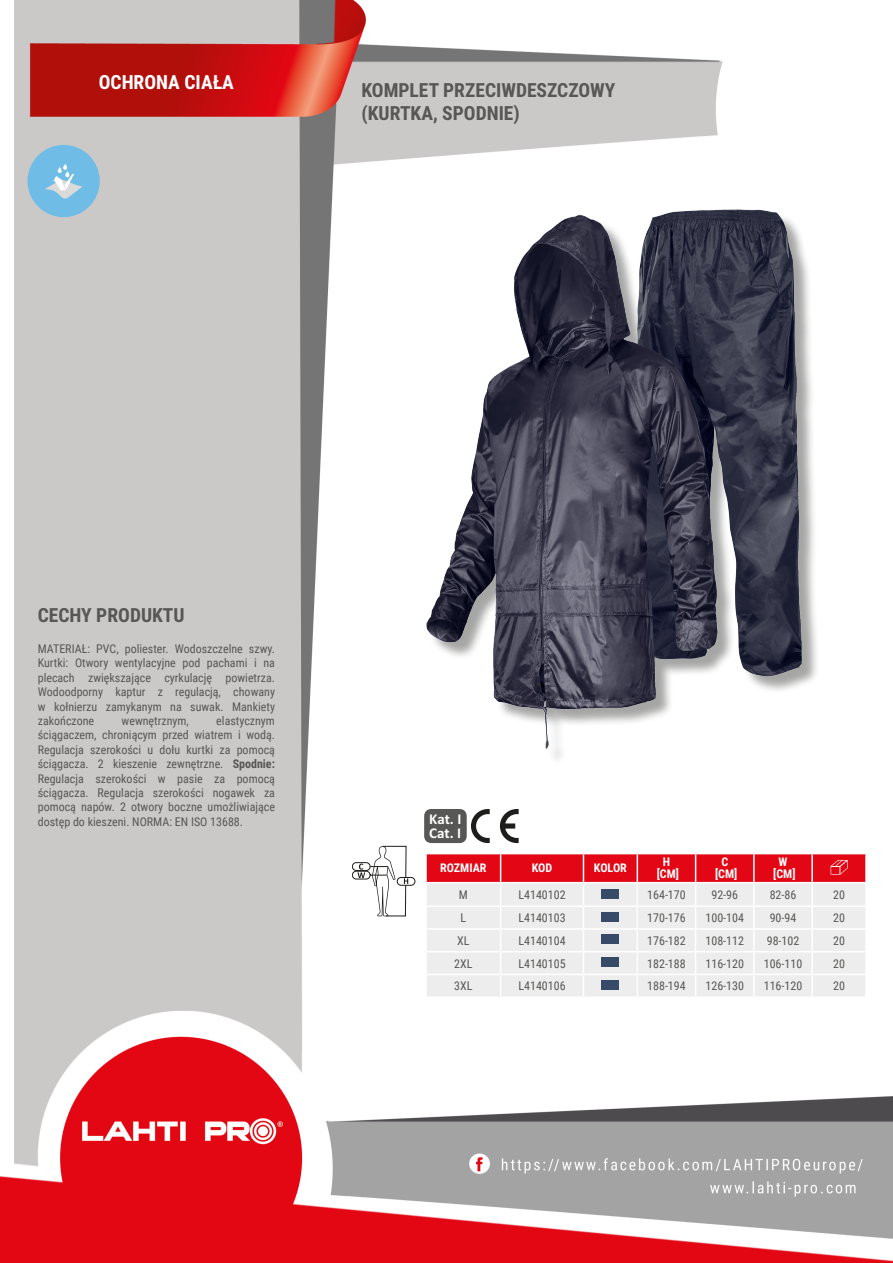
<style>
.page{position:relative;width:893px;height:1263px;background:#fff}
.page>*{position:absolute;margin:0;border:0;box-sizing:border-box;transform-origin:0 0}
.Lewo_bez_dzielenia{font:700 19.5px/23.4px "Roboto Condensed";color:#575756}
.MateriaĹ__CECHY{font:700 19.5px "Roboto Condensed";color:#575756}
.Center{font:700 19.5px "Roboto Condensed";color:#fff}
.t1{font:700 15px/13.8px "Calibri Profix";color:#fff}
.Opisy{font:12px/14.4px "Roboto Condensed";color:#575756;text-align:justify}
.Center-2{font:12px "Roboto Condensed";color:#575756}
.Indeks{font:12px "Roboto Condensed";color:#575756}
.Ĺšrodek__wymuszenie{font:700 12px "Roboto Condensed";color:#fff}
.Tabelka_nagĹ_Ăłwek{font:700 12px "Roboto Condensed";color:#fff}
.Ĺšrodek_bez_dzieleni{font:700 12px "Roboto Condensed";letter-spacing:-.005em;color:#fff}
.s1{font-weight:700}
</style>
<div class="page">
<img style="left:0;top:0;width:893px;height:1263px">
<div style="left:27px;top:145px;width:73px;height:72px;background:#6fbde7;border-radius:50%"></div>
<div style="left:429px;top:212px;width:391px;height:554px;background:#1d1d1b;opacity:.4"></div>
<img style="left:423px;top:204px;width:379px;height:544px">
<hr style="left:425px;top:854px;width:2px;height:28px;background:#fff">
<hr style="left:425px;top:883px;width:2px;height:22px;background:#fff">
<hr style="left:425px;top:907px;width:2px;height:21px;background:#fff">
<hr style="left:425px;top:930px;width:2px;height:21px;background:#fff">
<hr style="left:425px;top:952px;width:2px;height:22px;background:#fff">
<hr style="left:425px;top:975px;width:2px;height:21px;background:#fff">
<hr style="left:865px;top:854px;width:2px;height:28px;background:#fff">
<hr style="left:865px;top:883px;width:2px;height:22px;background:#fff">
<hr style="left:865px;top:907px;width:2px;height:21px;background:#fff">
<hr style="left:865px;top:930px;width:2px;height:21px;background:#fff">
<hr style="left:865px;top:952px;width:2px;height:22px;background:#fff">
<hr style="left:865px;top:975px;width:2px;height:21px;background:#fff">
<hr style="left:425px;top:853px;width:76px;height:1px;background:#fff">
<hr style="left:812px;top:853px;width:55px;height:1px;background:#fff">
<hr style="left:425px;top:882px;width:76px;height:1px;background:#fff">
<hr style="left:812px;top:882px;width:55px;height:1px;background:#fff">
<hr style="left:425px;top:905px;width:76px;height:2px;background:#fff">
<hr style="left:812px;top:905px;width:55px;height:2px;background:#fff">
<hr style="left:425px;top:928px;width:76px;height:2px;background:#fff">
<hr style="left:812px;top:928px;width:55px;height:2px;background:#fff">
<hr style="left:425px;top:951px;width:76px;height:1px;background:#fff">
<hr style="left:812px;top:951px;width:55px;height:1px;background:#fff">
<hr style="left:425px;top:974px;width:76px;height:1px;background:#fff">
<hr style="left:812px;top:974px;width:55px;height:1px;background:#fff">
<hr style="left:425px;top:996px;width:76px;height:2px;background:#fff">
<hr style="left:501px;top:996px;width:82px;height:2px;background:#fff">
<hr style="left:583px;top:996px;width:54px;height:2px;background:#fff">
<hr style="left:637px;top:996px;width:59px;height:2px;background:#fff">
<hr style="left:696px;top:996px;width:58px;height:2px;background:#fff">
<hr style="left:754px;top:996px;width:58px;height:2px;background:#fff">
<hr style="left:812px;top:996px;width:55px;height:2px;background:#fff">
<svg style="left:426px;top:853px;width:440px;height:143px;background:#ecc2c5"></svg>
<div style="left:602px;top:889px;width:17px;height:10px;background:#374b68"></div>
<div style="left:602px;top:912px;width:17px;height:9px;background:#374b68"></div>
<div style="left:602px;top:934px;width:17px;height:10px;background:#374b68"></div>
<div style="left:602px;top:957px;width:17px;height:10px;background:#374b68"></div>
<div style="left:602px;top:980px;width:17px;height:10px;background:#374b68"></div>
<div style="left:424px;top:809px;width:43px;height:34px;background:#575756;border-radius:7px"></div>
<svg style="left:500px;top:809px;width:19px;height:34px"></svg>
<svg style="left:471px;top:809px;width:19px;height:34px"></svg>
<svg style="left:45px;top:163px;width:38px;height:36px"></svg>
<div style="left:352px;top:862px;width:18px;height:9px;background:#fff;border:1px solid #1d1d1b;border-radius:4px"></div>
<div style="left:352px;top:871px;width:18px;height:8px;background:#fff;border:1px solid #1d1d1b;border-radius:4px"></div>
<svg style="left:397px;top:877px;width:18px;height:8px"></svg>
<svg style="left:358px;top:846px;width:50px;height:70px"></svg>
<p class="Center" style="left:99px;top:69px;width:137px">OCHRONA CIAŁA</p>
<p class="Lewo_bez_dzielenia" style="left:361px;top:77px;width:255px">KOMPLET PRZECIWDESZCZOWY (KURTKA, SPODNIE)</p>
<p class="MateriaĹ__CECHY" style="left:38px;top:601px;width:148px">CECHY PRODUKTU</p>
<p class="Opisy" style="left:38px;top:641px;width:239px">MATERIAŁ: PVC, poliester. Wodoszczelne szwy.<br>Kurtki: Otwory wentylacyjne pod pachami i na plecach zwiększające cyrkulację powietrza.<br>Wodoodporny kaptur z regulacją, chowany w kołnierzu zamykanym na suwak. Mankiety zakończone</p>
<p class="Opisy" style="left:38px;top:713px;width:239px;text-indent:179px">elastycznym ściągaczem, chroniącym przed wiatrem i wodą.<br>Regulacja szerokości u dołu kurtki za pomocą ściągacza. 2 kieszenie zewnętrzne. <span class="s1">Spodnie:<br></span>Regulacja szerokości w pasie za pomocą ściągacza. Regulacja szerokości nogawek za pomocą napów. 2 otwory boczne umożliwiające dostęp do kieszeni. NORMA: EN ISO 13688.</p>
<p class="Opisy" style="left:122px;top:713px;width:69px">wewnętrznym,</p>
<p class="t1" style="left:429px;top:811px;width:34px">Kat. I<br>Cat. I</p>
<p class="Tabelka_nagĹ_Ăłwek" style="left:440px;top:860px;width:48px">ROZMIAR</p>
<p class="Tabelka_nagĹ_Ăłwek" style="left:532px;top:860px;width:22px">KOD</p>
<p class="Ĺšrodek_bez_dzieleni" style="left:594px;top:860px;width:34px">KOLOR</p>
<p class="Ĺšrodek_bez_dzieleni" style="left:663px;top:854px;width:9px">H</p>
<p class="Ĺšrodek__wymuszenie" style="left:657px;top:866px;width:24px">[CM]</p>
<p class="Ĺšrodek_bez_dzieleni" style="left:721px;top:854px;width:8px">C</p>
<p class="Ĺšrodek__wymuszenie" style="left:715px;top:866px;width:24px">[CM]</p>
<p class="Ĺšrodek_bez_dzieleni" style="left:778px;top:854px;width:10px">W</p>
<p class="Ĺšrodek__wymuszenie" style="left:773px;top:866px;width:24px">[CM]</p>
<p class="Center-2" style="left:459px;top:886px;width:11px">M</p>
<p class="Indeks" style="left:518px;top:886px;width:49px">L4140102</p>
<p class="Center-2" style="left:647px;top:886px;width:40px">164-170</p>
<p class="Center-2" style="left:711px;top:886px;width:28px">92-96</p>
<p class="Center-2" style="left:770px;top:886px;width:28px">82-86</p>
<p class="Center-2" style="left:833px;top:886px;width:13px">20</p>
<p class="Center-2" style="left:460px;top:909px;width:7px">L</p>
<p class="Indeks" style="left:518px;top:909px;width:49px">L4140103</p>
<p class="Center-2" style="left:647px;top:909px;width:40px">170-176</p>
<p class="Center-2" style="left:705px;top:909px;width:40px">100-104</p>
<p class="Center-2" style="left:770px;top:909px;width:28px">90-94</p>
<p class="Center-2" style="left:833px;top:909px;width:13px">20</p>
<p class="Center-2" style="left:457px;top:932px;width:14px">XL</p>
<p class="Indeks" style="left:518px;top:932px;width:49px">L4140104</p>
<p class="Center-2" style="left:647px;top:932px;width:40px">176-182</p>
<p class="Center-2" style="left:705px;top:932px;width:40px">108-112</p>
<p class="Center-2" style="left:767px;top:932px;width:34px">98-102</p>
<p class="Center-2" style="left:833px;top:932px;width:13px">20</p>
<p class="Center-2" style="left:454px;top:955px;width:20px">2XL</p>
<p class="Indeks" style="left:518px;top:955px;width:49px">L4140105</p>
<p class="Center-2" style="left:647px;top:955px;width:40px">182-188</p>
<p class="Center-2" style="left:705px;top:955px;width:40px">116-120</p>
<p class="Center-2" style="left:764px;top:955px;width:40px">106-110</p>
<p class="Center-2" style="left:833px;top:955px;width:13px">20</p>
<p class="Center-2" style="left:454px;top:978px;width:20px">3XL</p>
<p class="Indeks" style="left:518px;top:978px;width:49px">L4140106</p>
<p class="Center-2" style="left:647px;top:978px;width:40px">188-194</p>
<p class="Center-2" style="left:705px;top:978px;width:40px">126-130</p>
<p class="Center-2" style="left:764px;top:978px;width:40px">116-120</p>
<p class="Center-2" style="left:833px;top:978px;width:13px">20</p>
</div>
